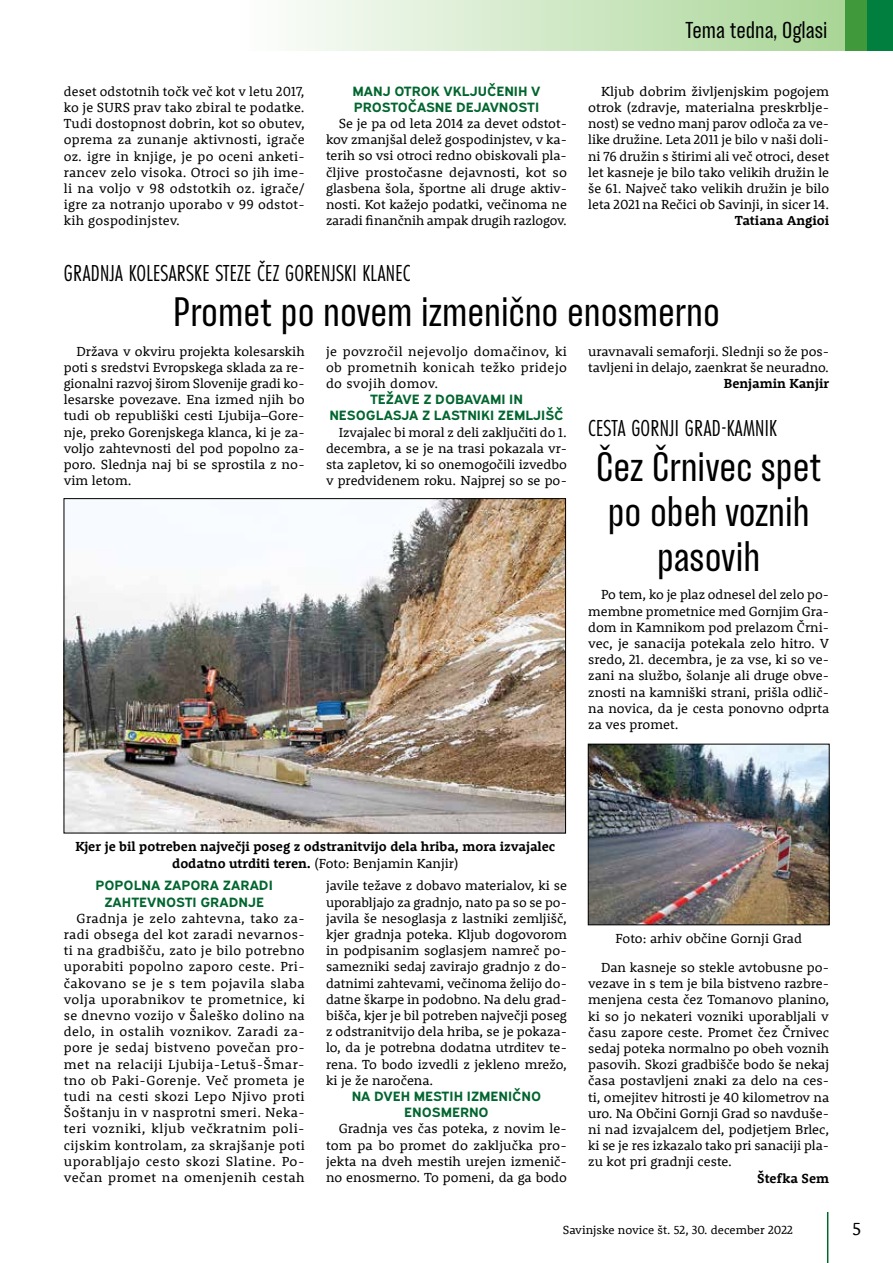
<style>
.page{position:relative;width:893px;height:1263px;background:#fff}
.page>*{position:absolute;margin:0;border:0;box-sizing:border-box;transform-origin:0 0}
.t1{font:37.5px/45px "TT Backwards Sans Regular";color:#000;text-align:center}
.t2{font:24px "Futura PT Cond";letter-spacing:.01em;color:#000}
.t3{font:21px "TT Backwards Sans Regular";color:#000}
.t4{font:18px "Rooney";color:#000}
.t5{font:13.5px/16.2px "Rooney";color:#000;text-align:justify}
.t6{font:700 13.5px/16.2px "Expressway Rg";color:#00652e;text-align:center}
.t7{font:700 13.5px/16.2px "Rooney";color:#000;text-align:center}
.t8{font:12px "Rooney";color:#000}
.s1{font-weight:400}
</style>
<div class="page">
<div style="left:240px;top:0;width:653px;height:51px;background:linear-gradient(to right,#fefefe,#a2d28e)"></div>
<hr style="left:827px;top:1212px;width:1px;height:51px;background:#00652e">
<div style="left:846px;top:0;width:23px;height:51px;background:#409a3c"></div>
<div style="left:867px;top:0;width:26px;height:51px;background:#007f3e"></div>
<img style="left:66px;top:500px;width:498px;height:331px">
<img style="left:590px;top:746px;width:237px;height:177px">
<div style="left:588px;top:744px;width:241px;height:181px;border:1px solid #000"></div>
<p class="t5" style="left:64px;top:83px;width:242px">deset odstotnih točk več kot v letu 2017, ko je SURS prav tako zbiral te podatke.<br>Tudi dostopnost dobrin, kot so obutev, oprema za zunanje aktivnosti, igrače oz. igre in knjige, je po oceni anketi&shy;rancev zelo visoka. Otroci so jih ime&shy;li na voljo v 98 odstotkih oz. igrače/ igre za notranjo uporabo v 99 odstot&shy;kih gospodinjstev.</p>
<p class="t6" style="left:352px;top:81px;width:190px;text-align:left">MANJ OTROK VKLJUČENIH V<br>PROSTOČASNE DEJAVNOSTI</p>
<p class="t5" style="left:326px;top:115px;width:242px;text-indent:13px">Se je pa od leta 2014 za devet odstot&shy;kov zmanjšal delež gospodinjstev, v ka&shy;terih so vsi otroci redno obiskovali pla&shy;čljive prostočasne dejavnosti, kot so glasbena šola, športne ali druge aktiv&shy;nosti. Kot kažejo podatki, večinoma ne zaradi finančnih ampak drugih razlogov.</p>
<h3 class="t3" style="left:686px;top:16px;width:143px">Tema tedna, Oglasi</h3>
<p class="t5" style="left:588px;top:83px;width:243px;text-indent:13px">Kljub dobrim življenjskim pogojem otrok (zdravje, materialna preskrblje&shy;nost) se vedno manj parov odloča za ve&shy;like družine. Leta 2011 je bilo v naši doli&shy;ni 76 družin s štirimi ali več otroci, deset let kasneje je bilo tako velikih družin le še 61. Največ tako velikih družin je bilo leta 2021 na Rečici ob Savinji, in sicer 14.</p>
<p class="t7" style="left:735px;top:212px;width:96px">Tatiana Angioi</p>
<h2 class="t2" style="left:64px;top:259px;width:348px">GRADNJA KOLESARSKE STEZE ČEZ GORENJSKI KLANEC</h2>
<h1 class="t1" style="left:173px;top:290px;width:548px">Promet po novem izmenično enosmerno</h1>
<p class="t5" style="left:64px;top:342px;width:242px;text-indent:13px">Država v okviru projekta kolesarskih poti s sredstvi Evropskega sklada za re&shy;gionalni razvoj širom Slovenije gradi ko&shy;lesarske povezave. Ena izmed njih bo tudi ob republiški cesti Ljubija–Gore&shy;nje, preko Gorenjskega klanca, ki je za&shy;voljo zahtevnosti del pod popolno za&shy;poro. Slednja naj bi se sprostila z no&shy;vim letom.</p>
<p class="t5" style="left:326px;top:342px;width:242px">je povzročil nejevoljo domačinov, ki ob prometnih konicah težko pridejo do svojih domov.</p>
<p class="t6" style="left:329px;top:390px;width:236px">TEŽAVE Z DOBAVAMI IN<br>NESOGLASJA Z LASTNIKI ZEMLJIŠČ</p>
<p class="t5" style="left:326px;top:423px;width:242px;text-indent:13px">Izvajalec bi moral z deli zaključiti do 1. decembra, a se je na trasi pokazala vr&shy;sta zapletov, ki so onemogočili izvedbo v predvidenem roku. Najprej so se po-</p>
<p class="t5" style="left:588px;top:342px;width:242px">uravnavali semaforji. Slednji so že pos&shy;tavljeni in delajo, zaenkrat še neuradno.</p>
<p class="t7" style="left:724px;top:375px;width:107px">Benjamin Kanjir</p>
<h2 class="t2" style="left:588px;top:414px;width:190px">CESTA GORNJI GRAD-KAMNIK</h2>
<h1 class="t1" style="left:596px;top:445px;width:227px">Čez Črnivec spet po obeh voznih pasovih</h1>
<p class="t5" style="left:588px;top:586px;width:242px;text-indent:13px">Po tem, ko je plaz odnesel del zelo po&shy;membne prometnice med Gornjim Gra&shy;dom in Kamnikom pod prelazom Črni&shy;vec, je sanacija potekala zelo hitro. V sredo, 21. decembra, je za vse, ki so ve&shy;zani na službo, šolanje ali druge obve&shy;znosti na kamniški strani, prišla odlič&shy;na novica, da je cesta ponovno odprta za ves promet.</p>
<p class="t7" style="left:75px;top:838px;width:482px">Kjer je bil potreben največji poseg z odstranitvijo dela hriba, mora izvajalec dodatno utrditi teren. <span class="s1">(Foto: Benjamin Kanjir)</span></p>
<p class="t6" style="left:96px;top:876px;width:179px">POPOLNA ZAPORA ZARADI<br>ZAHTEVNOSTI GRADNJE</p>
<p class="t5" style="left:64px;top:909px;width:242px;text-indent:13px">Gradnja je zelo zahtevna, tako za&shy;radi obsega del kot zaradi nevarnos&shy;ti na gradbišču, zato je bilo potrebno uporabiti popolno zaporo ceste. Pri&shy;čakovano se je s tem pojavila slaba volja uporabnikov te prometnice, ki se dnevno vozijo v Šaleško dolino na delo, in ostalih voznikov. Zaradi za&shy;pore je sedaj bistveno povečan pro&shy;met na relaciji Ljubija-Letuš-Šmar&shy;tno ob Paki-Gorenje. Več prometa je tudi na cesti skozi Lepo Njivo proti Šoštanju in v nasprotni smeri. Neka&shy;teri vozniki, kljub večkratnim poli&shy;cijskim kontrolam, za skrajšanje poti uporabljajo cesto skozi Slatine. Po&shy;večan promet na omenjenih cestah</p>
<p class="t5" style="left:326px;top:877px;width:242px">javile težave z dobavo materialov, ki se uporabljajo za gradnjo, nato pa so se po&shy;javila še nesoglasja z lastniki zemljišč, kjer gradnja poteka. Kljub dogovorom in podpisanim soglasjem namreč po&shy;samezniki sedaj zavirajo gradnjo z do&shy;datnimi zahtevami, večinoma želijo do&shy;datne škarpe in podobno. Na delu grad&shy;bišča, kjer je bil potreben največji poseg z odstranitvijo dela hriba, se je pokaza&shy;lo, da je potrebna dodatna utrditev te&shy;rena. To bodo izvedli z jekleno mrežo, ki je že naročena.</p>
<p class="t6" style="left:352px;top:1086px;width:191px">NA DVEH MESTIH IZMENIČNO<br>ENOSMERNO</p>
<p class="t5" style="left:326px;top:1120px;width:242px;text-indent:13px">Gradnja ves čas poteka, z novim le&shy;tom pa bo promet do zaključka pro&shy;jekta na dveh mestih urejen izmenič&shy;no enosmerno. To pomeni, da ga bodo</p>
<p class="t5" style="left:615px;top:930px;width:188px">Foto: arhiv občine Gornji Grad</p>
<p class="t5" style="left:588px;top:959px;width:242px;text-indent:13px">Dan kasneje so stekle avtobusne po&shy;vezave in s tem je bila bistveno razbre&shy;menjena cesta čez Tomanovo planino, ki so jo nekateri vozniki uporabljali v času zapore ceste. Promet čez Črnivec sedaj poteka normalno po obeh voznih pasovih. Skozi gradbišče bodo še nekaj časa postavljeni znaki za delo na ces&shy;ti, omejitev hitrosti je 40 kilometrov na uro. Na Občini Gornji Grad so navduše&shy;ni nad izvajalcem del, podjetjem Brlec, ki se je res izkazalo tako pri sanaciji pla&shy;zu kot pri gradnji ceste.</p>
<p class="t7" style="left:757px;top:1169px;width:73px">Štefka Sem</p>
<p class="t8" style="left:563px;top:1221px;width:232px">Savinjske novice št. 52, 30. december 2022</p>
<h3 class="t4" style="left:852px;top:1216px;width:10px">5</h3>
</div>
